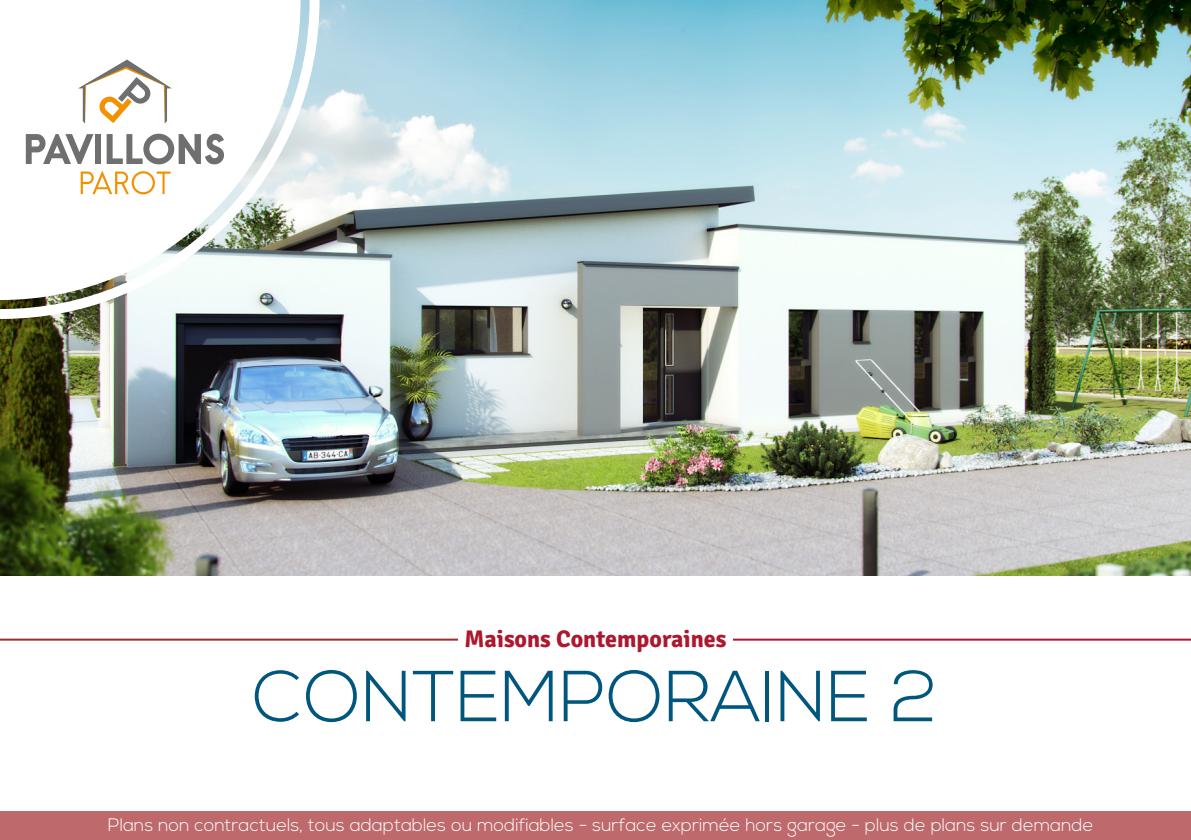
<style>
.page{position:relative;width:1191px;height:840px;background:#fff}
.page>*{position:absolute;margin:0;border:0;box-sizing:border-box;transform-origin:0 0}
.t1{font:300 72px "Nexa";color:#00567d}
.t2{font:700 24px "Signika";color:#ac182d}
.t3{font:300 18px "Nexa";color:#fff}
</style>
<div class="page">
<div style="left:0;top:811px;width:1191px;height:28px;background:#be6a6d"></div>
<img style="left:0;top:0;width:1191px;height:574px">
<hr style="left:0;top:638px;width:458px;height:2px;background:#a22a2e">
<hr style="left:733px;top:638px;width:458px;height:2px;background:#ac182d">
<img style="left:0;top:0;width:319px;height:319px">
<svg style="left:0;top:0;width:300px;height:300px"></svg>
<svg style="left:78px;top:60px;width:94px;height:63px"></svg>
<svg style="left:26px;top:134px;width:67px;height:30px"></svg>
<div style="left:95px;top:134px;width:6px;height:30px;background:#706f6f"></div>
<svg style="left:107px;top:134px;width:117px;height:30px"></svg>
<svg style="left:81px;top:170px;width:89px;height:24px"></svg>
<p class="t2" style="left:464px;top:624px;width:263px">Maisons Contemporaines</p>
<p class="t1" style="left:253px;top:654px;width:687px">CONTEMPORAINE 2</p>
<p class="t3" style="left:108px;top:814px;width:987px">Plans non contractuels, tous adaptables ou modifiables - surface exprimée hors garage - plus de plans sur demande</p>
</div>
